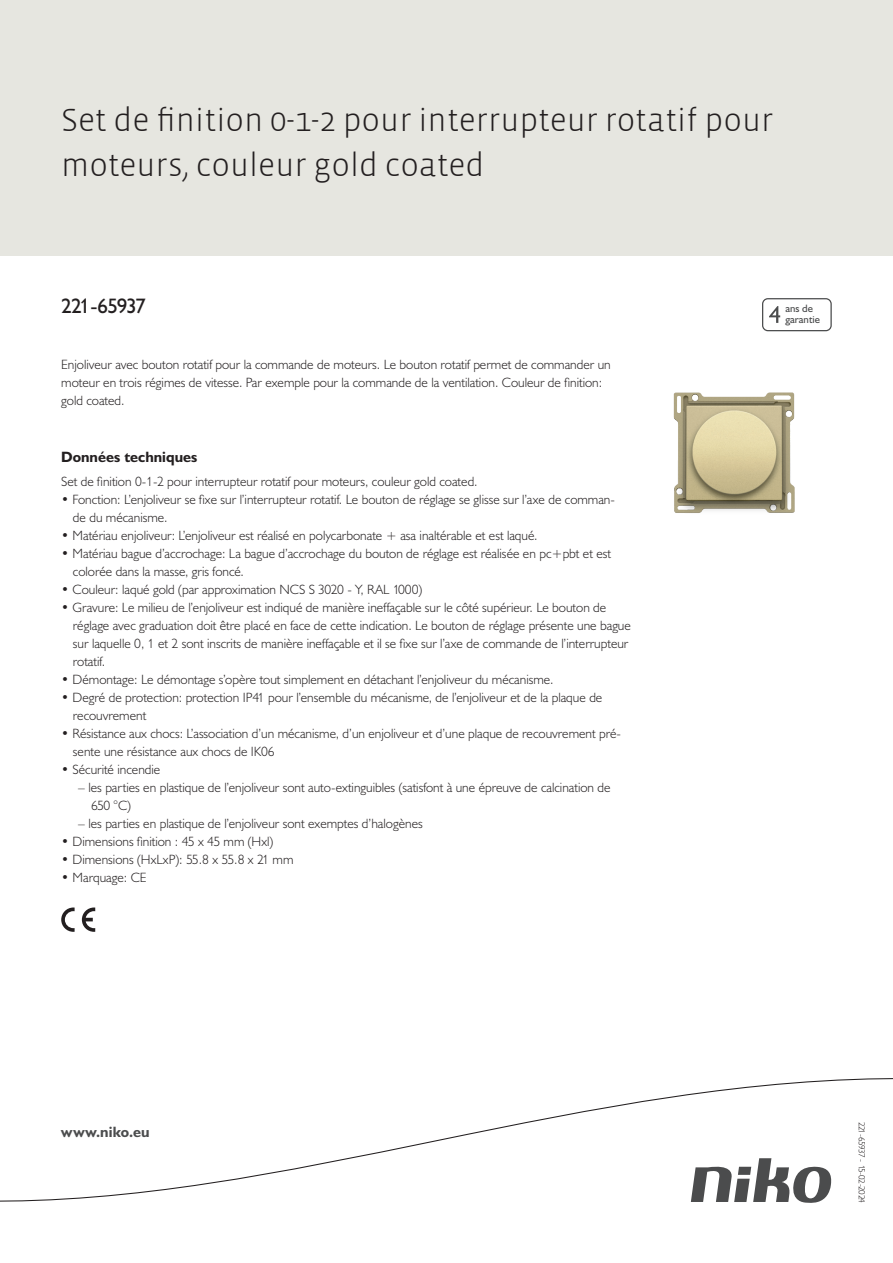
<style>
.page{position:relative;width:893px;height:1263px;background:#fff}
.page>*{position:absolute;margin:0;border:0;box-sizing:border-box;transform-origin:0 0}
.Title_datasheets{font:300 33px/45px "Vista Sans";color:#231f20}
.Article_number{font:21px "Humanist 521 BT";letter-spacing:-.055em;color:#231f20}
.Titles_parts{font:700 15px "Humanist 521 BT";color:#231f20}
.titel_afbeelding{font:700 15px "Humanist 521 BT";letter-spacing:.005em;color:#4b4c4d}
.USP_Bullets{font:300 13.5px/18px "Humanist 521 BT";color:#231f20}
.Platte_tekst_CAB{font:300 13.5px/18px "Humanist 521 BT";color:#231f20}
.USP_Bullets_level_2{font:300 13.5px/18px "Humanist 521 BT";color:#231f20}
.t1{font:10.8px/10.8px "Humanist 521 BT";color:#4b4c4d}
.Revision{font:300 9px "Humanist 521 BT";letter-spacing:-.07em;color:#231f20}
</style>
<div class="page">
<div style="left:0;top:0;width:893px;height:255px;background:#e6e6e0"></div>
<svg style="left:82px;top:907px;width:13px;height:25px"></svg>
<svg style="left:61px;top:907px;width:14px;height:25px"></svg>
<svg style="left:762px;top:298px;width:70px;height:33px"></svg>
<svg style="left:0;top:1078px;width:893px;height:125px"></svg>
<img style="left:673px;top:392px;width:122px;height:121px">
<p class="Title_datasheets" style="left:61px;top:98px;width:714px">Set de finition 0-1-2 pour interrupteur rotatif pour moteurs, couleur gold coated</p>
<p class="Article_number" style="left:61px;top:293px;width:86px">221-65937</p>
<p class="t1" style="left:785px;top:303px;width:36px">ans de garantie</p>
<p class="Platte_tekst_CAB" style="left:61px;top:355px;width:551px">Enjoliveur avec bouton rotatif pour la commande de moteurs. Le bouton rotatif permet de commander un moteur en trois régimes de vitesse. Par exemple pour la commande de la ventilation. Couleur de finition: gold coated.</p>
<p class="Titles_parts" style="left:61px;top:447px;width:138px">Données techniques</p>
<p class="Platte_tekst_CAB" style="left:61px;top:472px;width:418px">Set de finition 0-1-2 pour interrupteur rotatif pour moteurs, couleur gold coated.</p>
<p class="USP_Bullets" style="left:73px;top:490px;width:543px;text-indent:-12px">• Fonction: L’enjoliveur se fixe sur l’interrupteur rotatif. Le bouton de réglage se glisse sur l’axe de comman&shy;de du mécanisme.</p>
<p class="USP_Bullets" style="left:61px;top:526px;width:478px">• Matériau enjoliveur: L’enjoliveur est réalisé en polycarbonate + asa inaltérable et est laqué.</p>
<p class="USP_Bullets" style="left:73px;top:544px;width:540px;text-indent:-12px">• Matériau bague d’accrochage: La bague d’accrochage du bouton de réglage est réalisée en pc+pbt et est colorée dans la masse, gris foncé.</p>
<p class="USP_Bullets" style="left:61px;top:580px;width:363px">• Couleur: laqué gold (par approximation NCS S 3020 - Y, RAL 1000)</p>
<p class="USP_Bullets" style="left:73px;top:598px;width:560px;text-indent:-12px">• Gravure: Le milieu de l’enjoliveur est indiqué de manière ineffaçable sur le côté supérieur. Le bouton de réglage avec graduation doit être placé en face de cette indication. Le bouton de réglage présente une bague sur laquelle 0, 1 et 2 sont inscrits de manière ineffaçable et il se fixe sur l’axe de commande de l’interrupteur rotatif.</p>
<p class="USP_Bullets" style="left:61px;top:670px;width:494px">• Démontage: Le démontage s’opère tout simplement en détachant l’enjoliveur du mécanisme.</p>
<p class="USP_Bullets" style="left:73px;top:688px;width:531px;text-indent:-12px">• Degré de protection: protection IP41 pour l’ensemble du mécanisme, de l’enjoliveur et de la plaque de recouvrement</p>
<p class="USP_Bullets" style="left:73px;top:724px;width:550px;text-indent:-12px">• Résistance aux chocs: L’association d’un mécanisme, d’un enjoliveur et d’une plaque de recouvrement pré&shy;sente une résistance aux chocs de IK06</p>
<p class="USP_Bullets" style="left:61px;top:760px;width:101px">• Sécurité incendie</p>
<p class="USP_Bullets_level_2" style="left:91px;top:778px;width:521px;text-indent:-13px">– les parties en plastique de l’enjoliveur sont auto-extinguibles (satisfont à une épreuve de calcination de<br>650 °C)</p>
<p class="USP_Bullets_level_2" style="left:78px;top:814px;width:346px">– les parties en plastique de l’enjoliveur sont exemptes d’halogènes</p>
<p class="USP_Bullets" style="left:61px;top:832px;width:214px">• Dimensions finition : 45 x 45 mm (Hxl)</p>
<p class="USP_Bullets" style="left:61px;top:850px;width:234px">• Dimensions (HxLxP): 55.8 x 55.8 x 21 mm</p>
<p class="USP_Bullets" style="left:61px;top:868px;width:87px">• Marquage: CE</p>
<p class="titel_afbeelding" style="left:61px;top:1122px;width:90px">www.niko.eu</p>
<p class="Revision" style="left:868px;top:1122px;width:83px;rotate:90deg">221-65937 - 15-02-2024</p>
</div>
